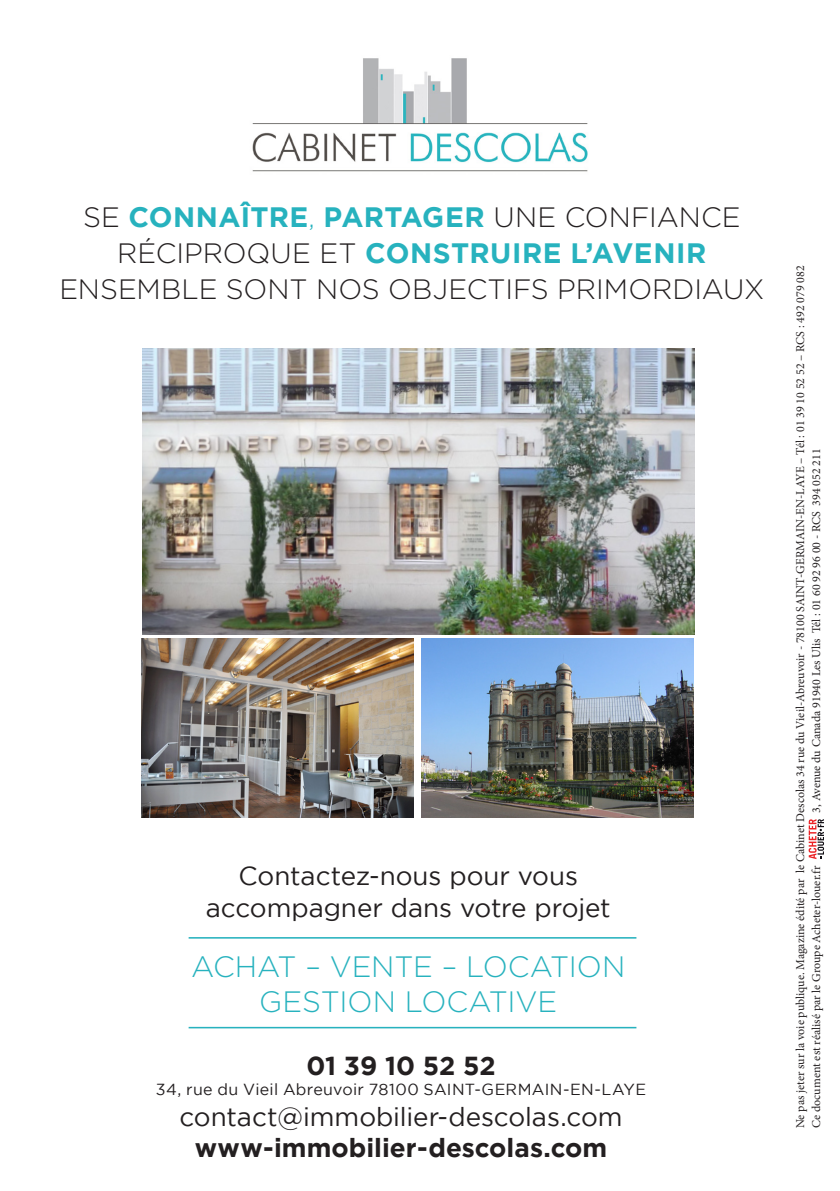
<style>
.page{position:relative;width:840px;height:1191px;background:#fff}
.page>*{position:absolute;margin:0;border:0;box-sizing:border-box;transform-origin:0 0}
.Body___Circle_1{font:300 29.4px/35.6px "Gotham";letter-spacing:-.005em;color:#27b2be;text-align:center}
.Body___Circle_1-2{font:700 28px/36px "Gotham";letter-spacing:.015em;color:#27b2be;text-align:center}
.Body___Circle_1-3{font:300 28px "Gotham";color:#231f20}
.Body___Circle_1-4{font:26px "Gotham";color:#231f20}
.Body___Circle_1-5{font:700 26px "Gotham";color:#231f20}
.Body___Circle_1-6{font:16px "Gotham";letter-spacing:.015em;color:#231f20}
.t1{font:12px "Minion Pro";color:#231f20}
.s1{font-weight:300;color:#231f20}
.s2{font-weight:300}
</style>
<div class="page">
<svg style="left:808px;top:819px;width:15px;height:40px"></svg>
<hr style="left:188px;top:937px;width:448px;height:1px;background:#27b2be">
<hr style="left:188px;top:1026px;width:448px;height:2px;background:#27b2be">
<img style="left:252px;top:58px;width:336px;height:114px">
<img style="left:142px;top:349px;width:552px;height:285px">
<img style="left:141px;top:639px;width:272px;height:178px">
<img style="left:421px;top:639px;width:272px;height:178px">
<p class="Body___Circle_1-2" style="left:83px;top:198px;width:658px"><span class="s1">SE</span> CONNAÎTRE<span class="s2">,</span> PARTAGER <span class="s1">UNE CONFIANCE<br>RÉCIPROQUE ET</span> CONSTRUIRE L’AVENIR</p>
<p class="Body___Circle_1-3" style="left:59px;top:274px;width:706px">ENSEMBLE SONT NOS OBJECTIFS PRIMORDIAUX</p>
<p class="Body___Circle_1-4" style="left:238px;top:861px;width:341px">Contactez-nous pour vous</p>
<p class="Body___Circle_1-4" style="left:206px;top:893px;width:406px">accompagner dans votre projet</p>
<p class="Body___Circle_1" style="left:191px;top:948px;width:435px">ACHAT – VENTE – LOCATION<br>GESTION LOCATIVE</p>
<p class="Body___Circle_1-5" style="left:306px;top:1050px;width:190px">01 39 10 52 52</p>
<p class="Body___Circle_1-6" style="left:156px;top:1080px;width:491px">34, rue du Vieil Abreuvoir 78100 SAINT-GERMAIN-EN-LAYE</p>
<p class="Body___Circle_1-4" style="left:179px;top:1102px;width:444px">contact@immobilier-descolas.com</p>
<p class="Body___Circle_1-5" style="left:195px;top:1133px;width:414px">www-immobilier-descolas.com</p>
<p class="t1" style="left:792px;top:1128px;width:864px;rotate:-90deg">Ne pas jeter sur la voie publique. Magazine édité par le Cabinet Descolas 34 rue du Vieil-Abreuvoir - 78100 SAINT-GERMAIN-EN-LAYE – Tél : 01 39 10 52 52 – RCS : 492 079 082</p>
<p class="t1" style="left:808px;top:812px;width:366px;rotate:-90deg">3, Avenue du Canada 91940 Les Ulis Tél : 01 60 92 96 00 - RCS 394 052 211</p>
<p class="t1" style="left:808px;top:1128px;width:264px;rotate:-90deg">Ce document est réalisé par le Groupe Acheter-louer.fr</p>
</div>
